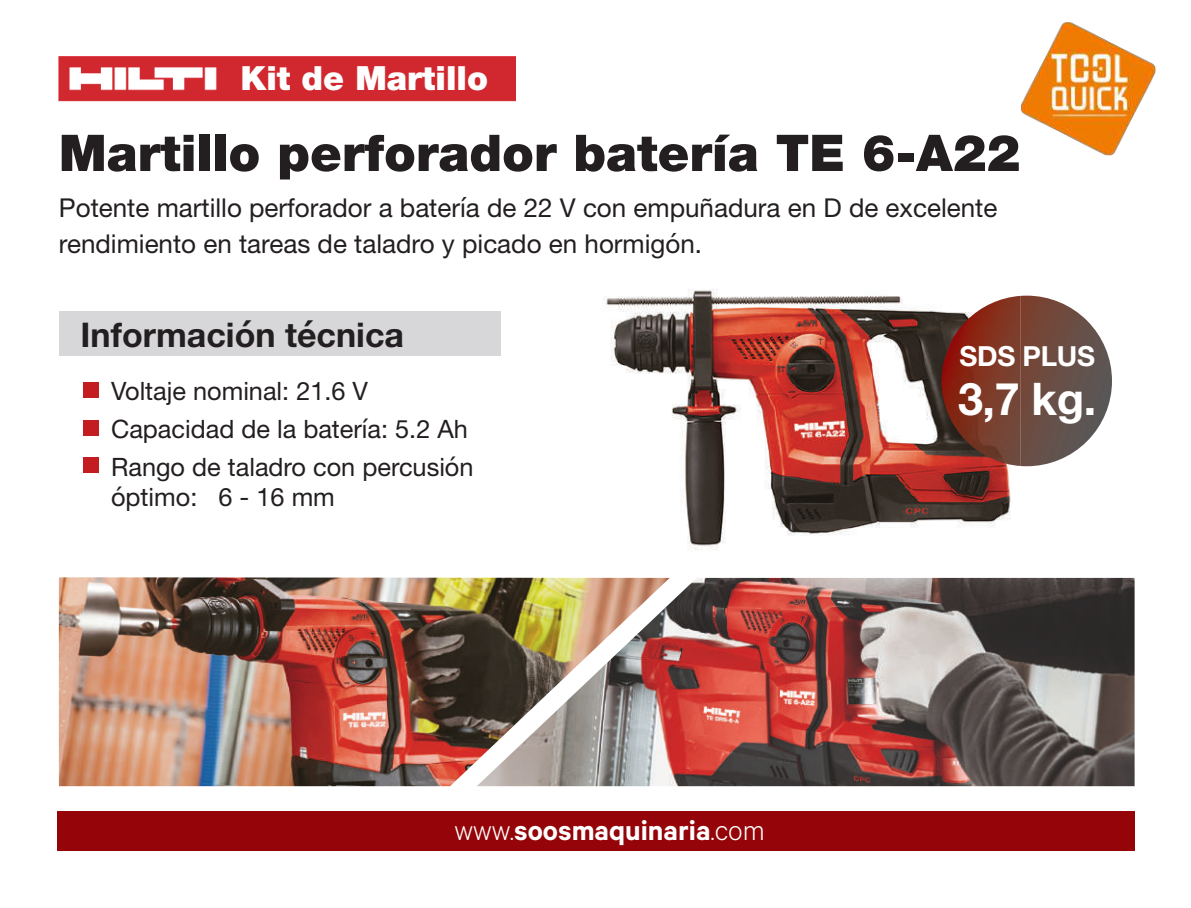
<style>
.page{position:relative;width:1191px;height:908px;background:#fff}
.page>*{position:absolute;margin:0;border:0;box-sizing:border-box;transform-origin:0 0}
.t1{font:900 50.6px "Helvetica Neue";color:#231f20}
.t2{font:700 45px "Helvetica Neue";color:#fff}
.t3{font:700 34px "Helvetica Neue";color:#231f20}
.t4{font:900 33.4px "Helvetica Neue";color:#fff}
.t5{font:600 31px "Calibre";color:#fff}
.t6{font:700 27.6px "Helvetica Neue";letter-spacing:-.01em;color:#fff}
.t7{font:26px/36.4px "Helvetica Neue";color:#231f20}
.t8{font:25.4px/37.8px "Helvetica Neue";color:#231f20}
.s1{font-weight:300}
</style>
<div class="page">
<img style="left:604px;top:289px;width:407px;height:262px">
<div style="left:59px;top:311px;width:441px;height:44px;background:#d7d7d9"></div>
<img style="left:59px;top:577px;width:418px;height:208px">
<img style="left:477px;top:577px;width:657px;height:208px">
<img style="left:59px;top:57px;width:457px;height:45px">
<div style="left:83px;top:382px;width:15px;height:15px;background:#c31d22"></div>
<div style="left:83px;top:419px;width:15px;height:16px;background:#c31d22"></div>
<div style="left:83px;top:457px;width:15px;height:15px;background:#c31d22"></div>
<img style="left:941px;top:295px;width:171px;height:171px">
<div style="left:57px;top:811px;width:1077px;height:39px;background:#940408"></div>
<img style="left:1020px;top:22px;width:136px;height:134px">
<p class="t4" style="left:240px;top:66px;width:249px">Kit de Martillo</p>
<h1 class="t1" style="left:59px;top:135px;width:963px">Martillo perforador batería TE 6-A22</h1>
<p class="t7" style="left:59px;top:191px;width:940px">Potente martillo perforador a batería de 22 V con empuñadura en D de excelente rendimiento en tareas de taladro y picado en hormigón.</p>
<h3 class="t3" style="left:81px;top:308px;width:325px">Información técnica</h3>
<p class="t8" style="left:111px;top:373px;width:364px">Voltaje nominal: 21.6 V<br>Capacidad de la batería: 5.2 Ah<br>Rango de taladro con percusión</p>
<p class="t8" style="left:111px;top:479px;width:225px">óptimo: 6 - 16 mm</p>
<p class="t5" style="left:454px;top:819px;width:312px"><span class="s1">www.</span>soosmaquinaria<span class="s1">.com</span></p>
<p class="t6" style="left:959px;top:334px;width:137px">SDS PLUS</p>
<h2 class="t2" style="left:958px;top:364px;width:140px">3,7 kg.</h2>
</div>
